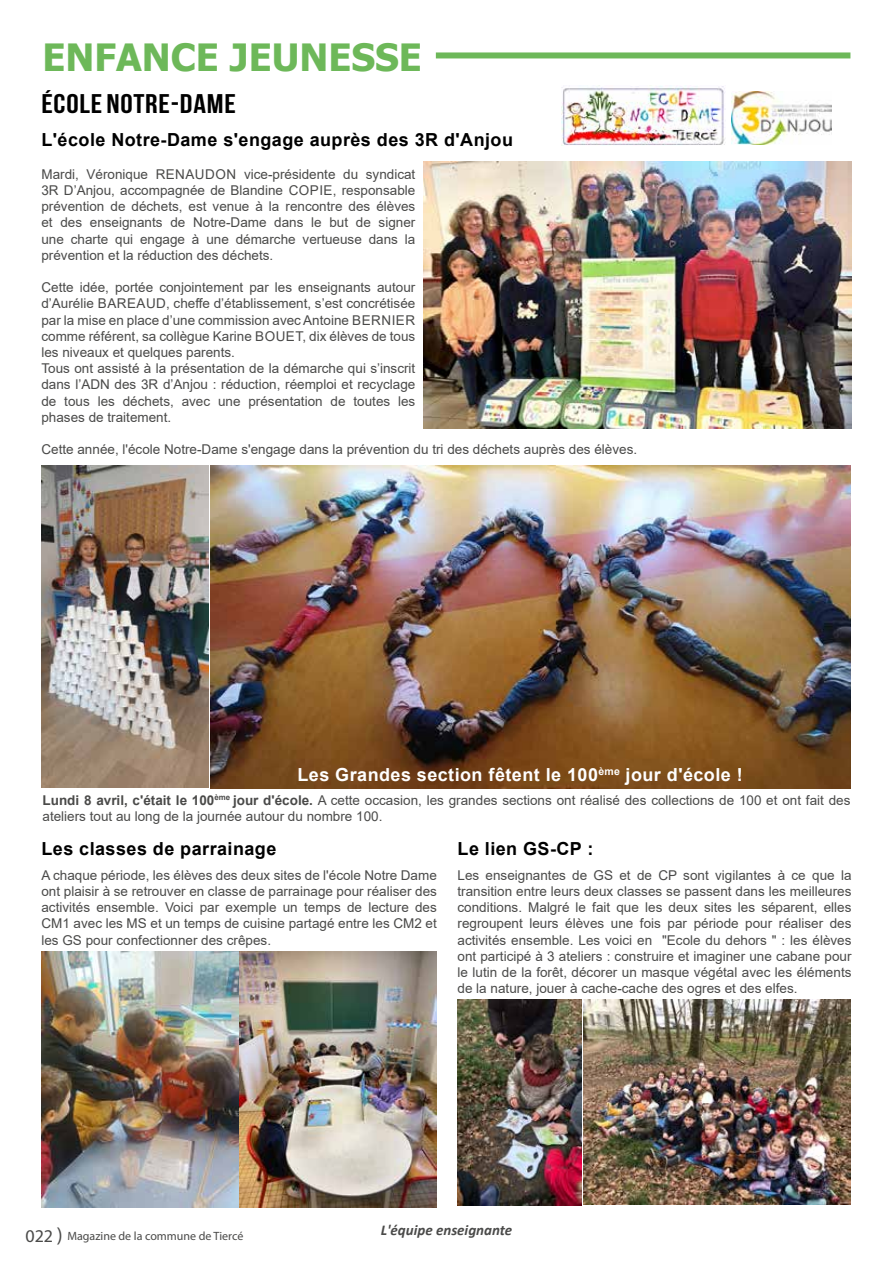
<style>
.page{position:relative;width:893px;height:1263px;background:#fff}
.page>*{position:absolute;margin:0;border:0;box-sizing:border-box;transform-origin:0 0}
.t1{font:700 37.5px "Tahoma";color:#6db859}
.t2{font:700 27px "Bebas Neue";letter-spacing:.025em;color:#000;scale:1.15 1}
.t3{font:700 18px "Arial";letter-spacing:.025em;color:#000}
.t4{font:700 18px "Arial";letter-spacing:.025em;color:#fff}
.t5{font:italic 700 15px "Calibri";color:#4a4a49}
.t6{font:13.5px/16.2px "Arial";color:#4a4a49;text-align:justify}
.t7{font:12px "Myriad Pro";color:#4a4a49}
.s1{font-weight:700}
.s2{font-size:18px}
.s3{font-size:21px}
</style>
<div class="page">
<img style="left:424px;top:162px;width:427px;height:266px">
<img style="left:731px;top:92px;width:100px;height:52px">
<img style="left:562px;top:85px;width:163px;height:61px">
<img style="left:41px;top:466px;width:167px;height:322px">
<img style="left:210px;top:465px;width:640px;height:323px">
<img style="left:41px;top:952px;width:396px;height:256px">
<img style="left:583px;top:999px;width:267px;height:205px">
<img style="left:458px;top:1000px;width:123px;height:205px">
<div style="left:436px;top:52px;width:414px;height:6px;background:#6db859"></div>
<h1 class="t1" style="left:43px;top:31px;width:381px">ENFANCE JEUNESSE</h1>
<h2 class="t2" style="left:41px;top:88px;width:170px">ÉCOLE NOTRE-DAME</h2>
<h3 class="t3" style="left:41px;top:127px;width:473px">L'école Notre-Dame s'engage auprès des 3R d'Anjou</h3>
<p class="t6" style="left:41px;top:166px;width:375px">Mardi, Véronique RENAUDON vice-présidente du syndicat 3R D’Anjou, accompagnée de Blandine COPIE, responsable prévention de déchets, est venue à la rencontre des élèves et des enseignants de Notre-Dame dans le but de signer une charte qui engage à une démarche vertueuse dans la prévention et la réduction des déchets.</p>
<p class="t6" style="left:41px;top:279px;width:375px;text-align:left">Cette idée, portée conjointement par les enseignants autour d’Aurélie BAREAUD, cheffe d’établissement, s’est concrétisée par la mise en place d’une commission avec Antoine BERNIER comme référent, sa collègue Karine BOUET, dix élèves de tous les niveaux et quelques parents.<br>Tous ont assisté à la présentation de la démarche qui s’inscrit dans l’ADN des 3R d’Anjou : réduction, réemploi et recyclage de tous les déchets, avec une présentation de toutes les phases de traitement.</p>
<p class="t6" style="left:41px;top:441px;width:597px">Cette année, l'école Notre-Dame s'engage dans la prévention du tri des déchets auprès des élèves.</p>
<h3 class="t4" style="left:297px;top:762px;width:447px">Les Grandes section fêtent le 100<sup>ème</sup> jour d'école !</h3>
<p class="t6" style="left:43px;top:792px;width:809px"><span class="s1">Lundi 8 avril, c'était le 100</span><sup>ème</sup> <span class="s1">jour d'école.</span> A cette occasion, les grandes sections ont réalisé des collections de 100 et ont fait des ateliers tout au long de la journée autour du nombre 100.</p>
<h3 class="t3" style="left:41px;top:835px;width:236px">Les classes de parrainage</h3>
<p class="t6" style="left:41px;top:867px;width:397px">A chaque période, les élèves des deux sites de l'école Notre Dame ont plaisir à se retrouver en classe de parrainage pour réaliser des activités ensemble. Voici par exemple un temps de lecture des CM1 avec les MS et un temps de cuisine partagé entre les CM2 et les GS pour confectionner des crêpes.</p>
<h3 class="t3" style="left:458px;top:835px;width:138px">Le lien GS-CP :</h3>
<p class="t6" style="left:458px;top:867px;width:395px">Les enseignantes de GS et de CP sont vigilantes à ce que la transition entre leurs deux classes se passent dans les meilleures conditions. Malgré le fait que les deux sites les séparent, elles regroupent leurs élèves une fois par période pour réaliser des activités ensemble. Les voici en "Ecole du dehors " : les élèves ont participé à 3 ateliers : construire et imaginer une cabane pour le lutin de la forêt, décorer un masque végétal avec les éléments de la nature, jouer à cache-cache des ogres et des elfes.</p>
<p class="t7" style="left:26px;top:1228px;width:219px"><span class="s2">022</span> <span class="s3">)</span> Magazine de la commune de Tiercé</p>
<p class="t5" style="left:381px;top:1219px;width:133px">L'équipe enseignante</p>
</div>
